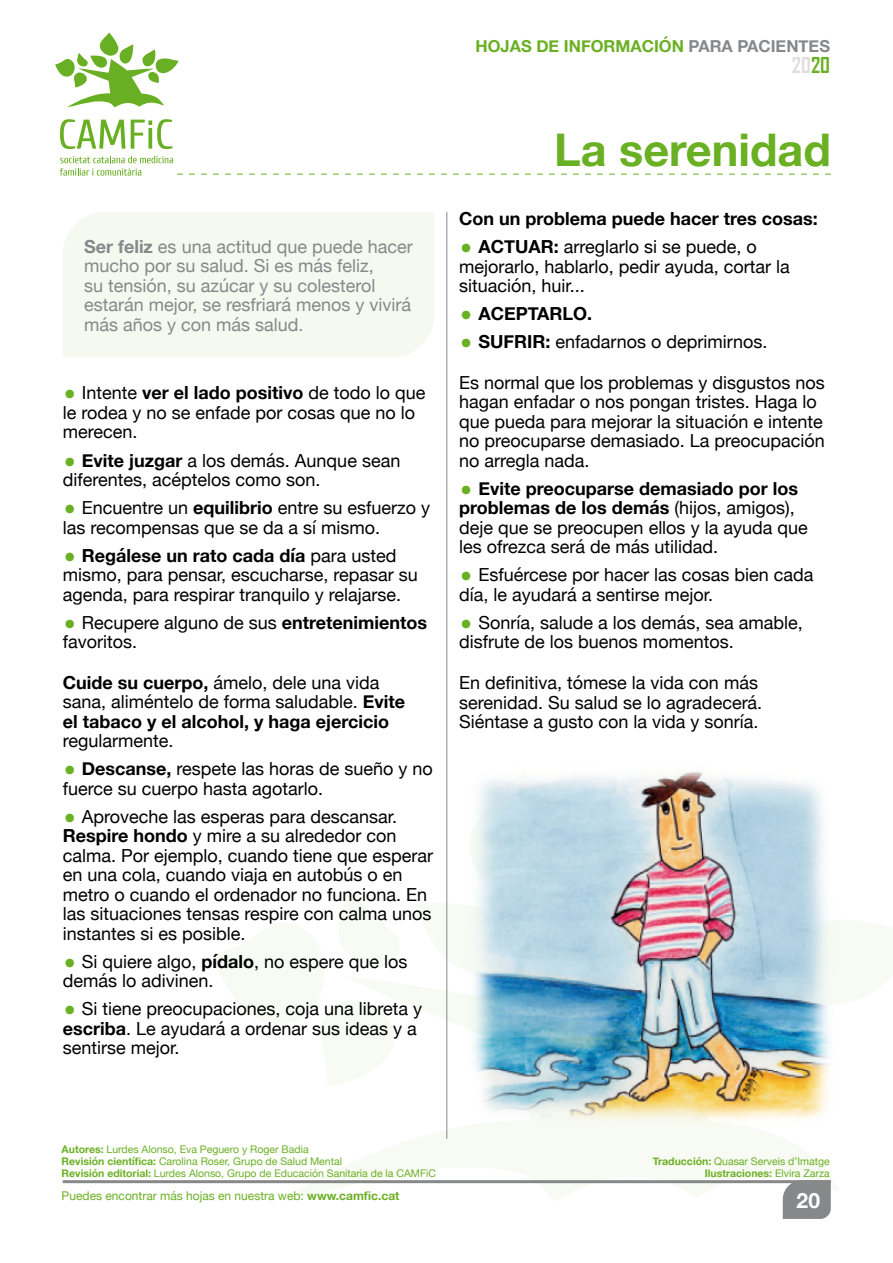
<style>
.page{position:relative;width:893px;height:1263px;background:#fff}
.page>*{position:absolute;margin:0;border:0;box-sizing:border-box;transform-origin:0 0}
.t1{font:700 45px "Helvetica Neue";color:#6ab023}
.t2{font:700 21px "Agency FB";color:#e0dedb}
.t3{font:700 21px "Helvetica Neue";color:#fff}
.t4{font:18px/19.5px "Helvetica Neue";color:#000}
.t5{font:18px/19.5px "Helvetica Neue";color:#87888a}
.t6{font:700 18px/19.5px "Helvetica Neue";color:#000}
.t7{font:700 16.5px "Helvetica Neue";color:#6ab023}
.t8{font:12px "Helvetica Neue";color:#6ab023}
.t9{font:10.5px/12px "Helvetica Neue";color:#6ab023;text-align:right}
.s1{color:#87888a}
.s2{color:#6ab023}
.s3{font-weight:700}
.s4{font-size:39px;color:#6ab023}
.s5{font-weight:400}
.s6{font-weight:400;font-size:39px;color:#6ab023}
</style>
<div class="page">
<svg style="left:281px;top:979px;width:557px;height:223px"></svg>
<svg style="left:213px;top:888px;width:188px;height:199px"></svg>
<svg style="left:415px;top:770px;width:43px;height:209px"></svg>
<svg style="left:851px;top:920px;width:42px;height:81px"></svg>
<hr style="left:63px;top:1180px;width:768px;height:3px;background:#87888a">
<div style="left:783px;top:1180px;width:48px;height:39px;background:#87888a"></div>
<svg style="left:55px;top:33px;width:124px;height:74px"></svg>
<svg style="left:60px;top:156px;width:771px;height:20px"></svg>
<svg style="left:60px;top:119px;width:65px;height:30px"></svg>
<svg style="left:131px;top:119px;width:41px;height:30px"></svg>
<div style="left:63px;top:212px;width:371px;height:145px;background:#f5f9f0"></div>
<hr style="left:446px;top:212px;width:1px;height:927px;background:#87888a">
<img style="left:458px;top:772px;width:393px;height:363px">
<p class="t7" style="left:476px;top:33px;width:356px">HOJAS DE INFORMACIÓN <span class="s1">PARA PACIENTES</span></p>
<p class="t2" style="left:792px;top:52px;width:40px">20<span class="s2">20</span></p>
<p class="t5" style="left:84px;top:238px;width:330px"><span class="s3">Ser feliz</span> es una actitud que puede hacer mucho por su salud. Si es más feliz,<br>su tensión, su azúcar y su colesterol estarán mejor, se resfriará menos y vivirá más años y con más salud.</p>
<p class="t4" style="left:63px;top:384px;width:364px"><span class="s4">•</span> Intente <span class="s3">ver el lado positivo</span> de todo lo que le rodea y no se enfade por cosas que no lo merecen.</p>
<p class="t4" style="left:63px;top:451px;width:339px"><span class="s4">•</span> <span class="s3">Evite juzgar</span> a los demás. Aunque sean diferentes, acéptelos como son.</p>
<p class="t4" style="left:63px;top:499px;width:369px"><span class="s4">•</span> Encuentre un <span class="s3">equilibrio</span> entre su esfuerzo y las recompensas que se da a sí mismo.</p>
<p class="t4" style="left:63px;top:546px;width:357px"><span class="s4">•</span> <span class="s3">Regálese un rato cada día</span> para usted mismo, para pensar, escucharse, repasar su agenda, para respirar tranquilo y relajarse.</p>
<p class="t4" style="left:63px;top:613px;width:366px"><span class="s4">•</span> Recupere alguno de sus <span class="s3">entretenimientos </span>favoritos.</p>
<p class="t6" style="left:63px;top:673px;width:344px">Cuide su cuerpo, <span class="s5">ámelo, dele una vida sana, aliméntelo de forma saludable.</span> Evite el tabaco y el alcohol, y haga ejercicio</p>
<p class="t4" style="left:63px;top:732px;width:112px">regularmente.</p>
<p class="t4" style="left:63px;top:760px;width:372px"><span class="s4">•</span> <span class="s3">Descanse,</span> respete las horas de sueño y no fuerce su cuerpo hasta agotarlo.</p>
<p class="t4" style="left:63px;top:808px;width:372px"><span class="s4">•</span> Aproveche las esperas para descansar.<br><span class="s3">Respire hondo</span> y mire a su alrededor con calma. Por ejemplo, cuando tiene que esperar en una cola, cuando viaja en autobús o en metro o cuando el ordenador no funciona. En las situaciones tensas respire con calma unos instantes si es posible.</p>
<p class="t4" style="left:63px;top:953px;width:346px"><span class="s4">•</span> Si quiere algo, <span class="s3">pídalo</span>, no espere que los demás lo adivinen.</p>
<p class="t4" style="left:63px;top:1000px;width:361px"><span class="s4">•</span> Si tiene preocupaciones, coja una libreta y <span class="s3">escriba</span>. Le ayudará a ordenar sus ideas y a sentirse mejor.</p>
<h1 class="t1" style="left:554px;top:115px;width:278px">La serenidad</h1>
<p class="t6" style="left:459px;top:209px;width:360px">Con un problema puede hacer tres cosas:</p>
<p class="t4" style="left:459px;top:238px;width:332px"><span class="s4">•</span> <span class="s3">ACTUAR:</span> arreglarlo si se puede, o mejorarlo, hablarlo, pedir ayuda, cortar la situación, huir...</p>
<p class="t6" style="left:459px;top:304px;width:134px"><span class="s6">•</span> ACEPTARLO.</p>
<p class="t4" style="left:459px;top:333px;width:310px"><span class="s4">•</span> <span class="s3">SUFRIR:</span> enfadarnos o deprimirnos.</p>
<p class="t4" style="left:459px;top:374px;width:367px">Es normal que los problemas y disgustos nos hagan enfadar o nos pongan tristes. Haga lo que pueda para mejorar la situación e intente no preocuparse demasiado. La preocupación no arregla nada.</p>
<p class="t4" style="left:459px;top:480px;width:350px"><span class="s4">•</span> <span class="s3">Evite preocuparse demasiado por los problemas de los demás</span> (hijos, amigos), deje que se preocupen ellos y la ayuda que les ofrezca será de más utilidad.</p>
<p class="t4" style="left:459px;top:566px;width:356px"><span class="s4">•</span> Esfuércese por hacer las cosas bien cada día, le ayudará a sentirse mejor.</p>
<p class="t4" style="left:459px;top:614px;width:345px"><span class="s4">•</span> Sonría, salude a los demás, sea amable, disfrute de los buenos momentos.</p>
<p class="t4" style="left:459px;top:674px;width:305px">En definitiva, tómese la vida con más serenidad. Su salud se lo agradecerá.<br>Siéntase a gusto con la vida y sonría.</p>
<p class="t9" style="left:62px;top:1143px;width:376px;text-align:left"><span class="s3">Autores:</span> Lurdes Alonso, Eva Peguero y Roger Badia<br><span class="s3">Revisión científica:</span> Carolina Roser, Grupo de Salud Mental<br><span class="s3">Revisión editorial:</span> Lurdes Alonso, Grupo de Educación Sanitaria de la CAMFiC</p>
<p class="t9" style="left:653px;top:1155px;width:178px"><span class="s3">Traducción:</span> Quasar Serveis d’Imatge<br><span class="s3">Ilustraciones:</span> Elvira Zarza</p>
<p class="t8" style="left:62px;top:1187px;width:339px">Puedes encontrar más hojas en nuestra web: <span class="s3">www.camfic.cat</span></p>
<p class="t3" style="left:797px;top:1183px;width:25px">20</p>
</div>
